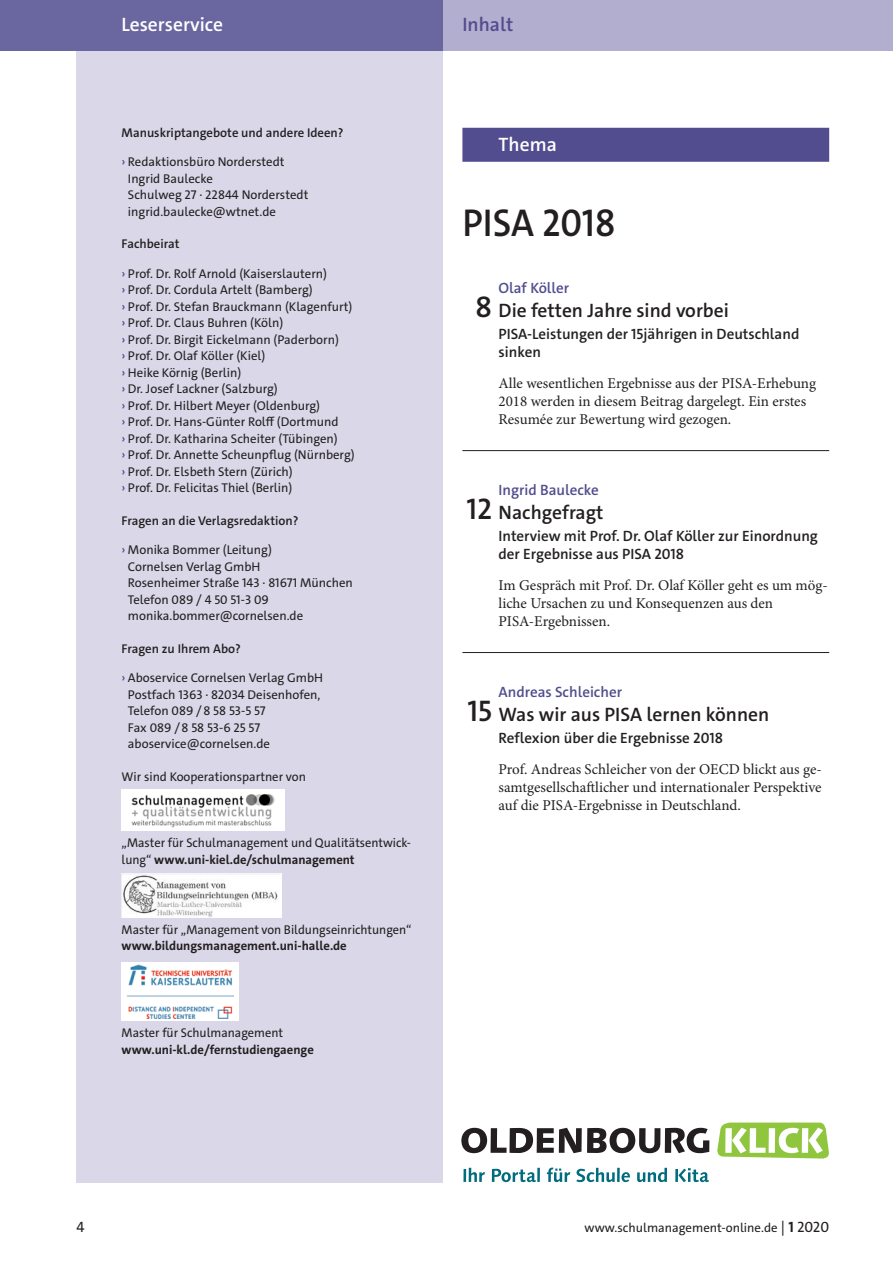
<style>
.page{position:relative;width:893px;height:1263px;background:#fff}
.page>*{position:absolute;margin:0;border:0;box-sizing:border-box;transform-origin:0 0}
.t1{font:600 39px "The Sans L Math";color:#231f20;scale:.95 1}
.t2{font:600 19.5px "The Sans L Math";color:#231f20}
.t3{font:600 19.5px "The Sans L Math";color:#fff}
.t4{font:600 19.5px "The Sans L Math";color:#514d8e}
.t5{font:15px/18px "Minion Pro";color:#231f20}
.t6{font:600 15px/18px "The Sans L Math";color:#231f20}
.t7{font:600 15px "The Sans L Math";color:#514d8e}
.t8{font:15px "The Sans L Math";color:#231f20}
.t9{font:12.75px/16.5px "The Sans L Math";color:#231f20}
.t10{font:600 12.75px "The Sans L Math";color:#231f20}
.t11{font:700 12.75px "The Sans L Math";color:#231f20}
.s1{font-weight:600;color:#514d8e}
.s2{font-weight:700}
.s3{font-size:30px}
.s4{font-size:15px}
.s5{font-weight:700;font-size:15px}
</style>
<div class="page">
<div style="left:462px;top:128px;width:367px;height:34px;background:#514d8e"></div>
<hr style="left:462px;top:450px;width:367px;height:1px;background:#231f20">
<hr style="left:462px;top:652px;width:367px;height:1px;background:#231f20">
<svg style="left:461px;top:1128px;width:248px;height:25px"></svg>
<svg style="left:463px;top:1167px;width:246px;height:15px"></svg>
<svg style="left:717px;top:1122px;width:112px;height:37px"></svg>
<div style="left:77px;top:51px;width:366px;height:1131px;background:#d9d7e8"></div>
<div style="left:0;top:0;width:443px;height:51px;background:#6a669f"></div>
<div style="left:443px;top:0;width:450px;height:51px;background:#b1aecf"></div>
<img style="left:122px;top:873px;width:159px;height:44px">
<div style="left:122px;top:963px;width:117px;height:58px;background:#fff"></div>
<img style="left:126px;top:965px;width:108px;height:54px">
<img style="left:121px;top:789px;width:164px;height:41px">
<h2 class="t3" style="left:122px;top:12px;width:103px">Leserservice</h2>
<h2 class="t4" style="left:462px;top:12px;width:53px">Inhalt</h2>
<p class="t10" style="left:122px;top:124px;width:224px">Manuskriptangebote und andere Ideen?</p>
<p class="t9" style="left:128px;top:154px;width:182px;text-indent:-6px"><span class="s1">›</span> Redaktionsbüro Norderstedt<br>Ingrid Baulecke<br>Schulweg 27 · 22844 Norderstedt ingrid.baulecke@wtnet.de</p>
<p class="t10" style="left:122px;top:236px;width:59px">Fachbeirat</p>
<p class="t9" style="left:122px;top:265px;width:235px"><span class="s1">›</span> Prof. Dr. Rolf Arnold (Kaiserslautern)<br><span class="s1">›</span> Prof. Dr. Cordula Artelt (Bamberg)<br><span class="s1">›</span> Prof. Dr. Stefan Brauckmann (Klagenfurt) <span class="s1">›</span> Prof. Dr. Claus Buhren (Köln)<br><span class="s1">›</span> Prof. Dr. Birgit Eickelmann (Paderborn)<br><span class="s1">›</span> Prof. Dr. Olaf Köller (Kiel)<br><span class="s1">›</span> Heike Körnig (Berlin)<br><span class="s1">›</span> Dr. Josef Lackner (Salzburg)<br><span class="s1">›</span> Prof. Dr. Hilbert Meyer (Oldenburg)<br><span class="s1">›</span> Prof. Dr. Hans-Günter Rolff (Dortmund<br><span class="s1">›</span> Prof. Dr. Katharina Scheiter (Tübingen)<br><span class="s1">›</span> Prof. Dr. Annette Scheunpflug (Nürnberg) <span class="s1">›</span> Prof. Dr. Elsbeth Stern (Zürich)<br><span class="s1">›</span> Prof. Dr. Felicitas Thiel (Berlin)</p>
<p class="t10" style="left:122px;top:512px;width:178px">Fragen an die Verlagsredaktion?</p>
<p class="t9" style="left:128px;top:542px;width:226px;text-indent:-6px"><span class="s1">›</span> Monika Bommer (Leitung)<br>Cornelsen Verlag GmbH<br>Rosenheimer Straße 143 · 81671 München<br>Telefon 089 / 4 50 51-3 09 monika.bommer@cornelsen.de</p>
<p class="t10" style="left:122px;top:640px;width:121px">Fragen zu Ihrem Abo?</p>
<p class="t9" style="left:128px;top:669px;width:197px;text-indent:-6px"><span class="s1">›</span> Aboservice Cornelsen Verlag GmbH<br>Postfach 1363 · 82034 Deisenhofen,<br>Telefon 089 /8 58 53-5 57<br>Fax 089 /8 58 53-6 25 57 aboservice@cornelsen.de</p>
<p class="t9" style="left:122px;top:769px;width:186px">Wir sind Kooperationspartner von</p>
<p class="t9" style="left:122px;top:835px;width:291px">„Master für Schulmanagement und Qualitätsentwick&shy;lung“ <span class="s2">www.uni-kiel.de/schulmanagement</span></p>
<p class="t9" style="left:122px;top:921px;width:291px">Master für „Management von Bildungseinrichtungen“</p>
<p class="t11" style="left:122px;top:938px;width:227px">www.bildungsmanagement.uni-halle.de</p>
<p class="t9" style="left:122px;top:1025px;width:163px">Master für Schulmanagement</p>
<p class="t11" style="left:122px;top:1041px;width:194px">www.uni-kl.de/fernstudiengaenge</p>
<h2 class="t3" style="left:499px;top:132px;width:60px">Thema</h2>
<h1 class="t1" style="left:462px;top:198px;width:163px">PISA 2018</h1>
<p class="t7" style="left:499px;top:278px;width:72px">Olaf Köller</p>
<h2 class="t2" style="left:476px;top:298px;width:255px"><span class="s3">8</span> Die fetten Jahre sind vorbei</h2>
<p class="t6" style="left:499px;top:325px;width:302px">PISA-Leistungen der 15jährigen in Deutschland sinken</p>
<p class="t5" style="left:499px;top:374px;width:319px">Alle wesentlichen Ergebnisse aus der PISA-Erhebung<br>2018 werden in diesem Beitrag dargelegt. Ein erstes<br>Resumée zur Bewertung wird gezogen.</p>
<p class="t7" style="left:499px;top:480px;width:102px">Ingrid Baulecke</p>
<h2 class="t2" style="left:466px;top:500px;width:138px"><span class="s3">12</span> Nachgefragt</h2>
<p class="t6" style="left:499px;top:527px;width:321px">Interview mit Prof. Dr. Olaf Köller zur Einordnung der Ergebnisse aus PISA 2018</p>
<p class="t5" style="left:499px;top:576px;width:331px">Im Gespräch mit Prof. Dr. Olaf Köller geht es um mög&shy;liche Ursachen zu und Konsequenzen aus den<br>PISA-Ergebnissen.</p>
<p class="t7" style="left:499px;top:682px;width:125px">Andreas Schleicher</p>
<h2 class="t2" style="left:468px;top:702px;width:303px"><span class="s3">15</span> Was wir aus PISA lernen können</h2>
<p class="t6" style="left:499px;top:729px;width:226px">Reflexion über die Ergebnisse 2018</p>
<p class="t5" style="left:499px;top:760px;width:325px;text-align:justify">Prof. Andreas Schleicher von der OECD blickt aus ge&shy;samtgesellschaftlicher und internationaler Perspektive auf die PISA-Ergebnisse in Deutschland.</p>
<p class="t8" style="left:77px;top:1217px;width:10px">4</p>
<p class="t9" style="left:584px;top:1219px;width:246px">www.schulmanagement-online.de <span class="s4">|</span> <span class="s5">1</span> <span class="s4">2020</span></p>
</div>
